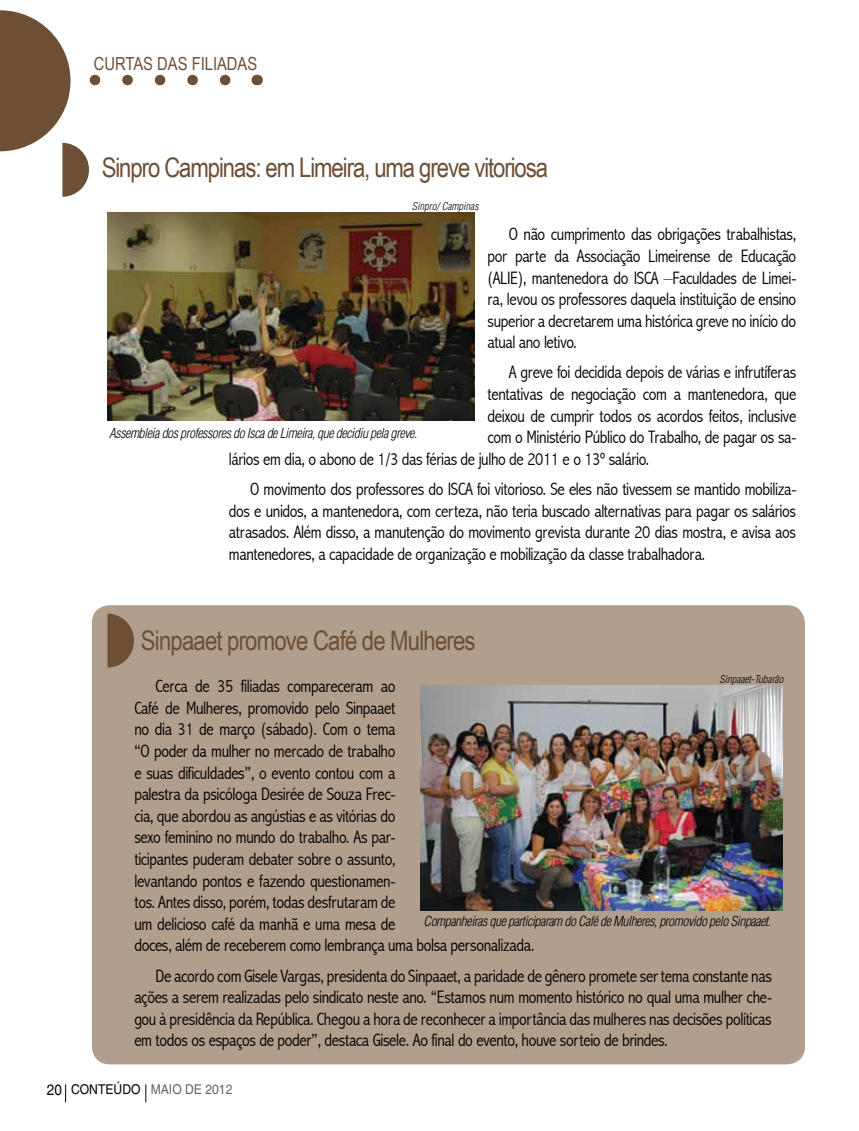
<style>
.page{position:relative;width:859px;height:1131px;background:#fff}
.page>*{position:absolute;margin:0;border:0;box-sizing:border-box;transform-origin:0 0}
.t1{font:27px "Arial Narrow";letter-spacing:-.04em;color:#6c4f35}
.t2{font:300 condensed 18px/21.6px "Abadi";letter-spacing:-.02em;color:#000;text-align:justify}
.t3{font:18px "Arial Narrow";color:#6c4f35}
.t4{font:italic 300 condensed 13.5px "Helvetica";letter-spacing:-.03em;color:#000}
.t5{font:13.5px "Helvetica";color:#636466;scale:.9 1}
.t6{font:italic 300 condensed 10.5px "Helvetica";color:#000}
.s1{font-size:15px;color:#000}
.s2{color:#000}
</style>
<div class="page">
<svg style="left:65px;top:1084px;width:1px;height:18px"></svg>
<svg style="left:145px;top:1084px;width:1px;height:18px"></svg>
<img style="left:108px;top:212px;width:367px;height:208px">
<div style="left:92px;top:605px;width:713px;height:459px;background:#b19e8c;border-radius:18px"></div>
<svg style="left:107px;top:614px;width:27px;height:54px"></svg>
<svg style="left:0;top:10px;width:231px;height:187px"></svg>
<img style="left:421px;top:685px;width:361px;height:226px">
<p class="t3" style="left:94px;top:51px;width:165px">CuRTAS DAS FILIADAS</p>
<h1 class="t1" style="left:102px;top:148px;width:448px">Sinpro Campinas: em Limeira, uma greve vitoriosa</h1>
<p class="t6" style="left:412px;top:199px;width:68px">Sinpro/ Campinas</p>
<p class="t2" style="left:487px;top:224px;width:310px;text-indent:21px">O não cumprimento das obrigações trabalhistas, por parte da Associação Limeirense de Educação (ALIE), mantenedora do ISCA –Faculdades de Limei&shy;ra, levou os professores daquela instituição de ensino superior a decretarem uma histórica greve no início do atual ano letivo.</p>
<p class="t2" style="left:509px;top:362px;width:289px">A greve foi decidida depois de várias e infrutíferas</p>
<p class="t2" style="left:487px;top:383px;width:310px">tentativas de negociação com a mantenedora, que</p>
<p class="t2" style="left:487px;top:405px;width:310px">deixou de cumprir todos os acordos feitos, inclusive</p>
<p class="t2" style="left:487px;top:426px;width:310px">com o Ministério Público do Trabalho, de pagar os sa-</p>
<p class="t2" style="left:229px;top:448px;width:422px">lários em dia, o abono de 1/3 das férias de julho de 2011 e o 13º salário.</p>
<p class="t2" style="left:229px;top:478px;width:569px;text-indent:21px">O movimento dos professores do ISCA foi vitorioso. Se eles não tivessem se mantido mobiliza&shy;dos e unidos, a mantenedora, com certeza, não teria buscado alternativas para pagar os salários atrasados. Além disso, a manutenção do movimento grevista durante 20 dias mostra, e avisa aos mantenedores, a capacidade de organização e mobilização da classe trabalhadora.</p>
<p class="t4" style="left:109px;top:424px;width:309px">Assembleia dos professores do Isca de Limeira, que decidiu pela greve.</p>
<h1 class="t1" style="left:141px;top:621px;width:336px">Sinpaaet promove Café de Mulheres</h1>
<p class="t6" style="left:719px;top:673px;width:65px">Sinpaaet-Tubarão</p>
<p class="t2" style="left:134px;top:675px;width:402px;text-align:left;text-indent:21px">Cerca de 35 filiadas compareceram ao<br>Café de Mulheres, promovido pelo Sinpaaet<br>no dia 31 de março (sábado). Com o tema<br>“O poder da mulher no mercado de trabalho<br>e suas dificuldades”, o evento contou com a<br>palestra da psicóloga Desirée de Souza Frec-<br>cia, que abordou as angústias e as vitórias do<br>sexo feminino no mundo do trabalho. As par-<br>ticipantes puderam debater sobre o assunto,<br>levantando pontos e fazendo questionamen-<br>tos. Antes disso, porém, todas desfrutaram de<br>um delicioso café da manhã e uma mesa de<br>doces, além de receberem como lembrança uma bolsa personalizada.</p>
<p class="t2" style="left:134px;top:965px;width:639px;text-indent:21px">De acordo com Gisele Vargas, presidenta do Sinpaaet, a paridade de gênero promete ser tema constante nas ações a serem realizadas pelo sindicato neste ano. “Estamos num momento histórico no qual uma mulher che&shy;gou à presidência da República. Chegou a hora de reconhecer a importância das mulheres nas decisões políticas em todos os espaços de poder”, destaca Gisele. Ao final do evento, houve sorteio de brindes.</p>
<p class="t4" style="left:424px;top:913px;width:349px">Companheiras que participaram do Café de Mulheres, promovido pelo Sinpaaet.</p>
<p class="t5" style="left:47px;top:1081px;width:208px"><span class="s1">20</span> <span class="s2">CONTEÚDO</span> MAIO DE 2012</p>
</div>
